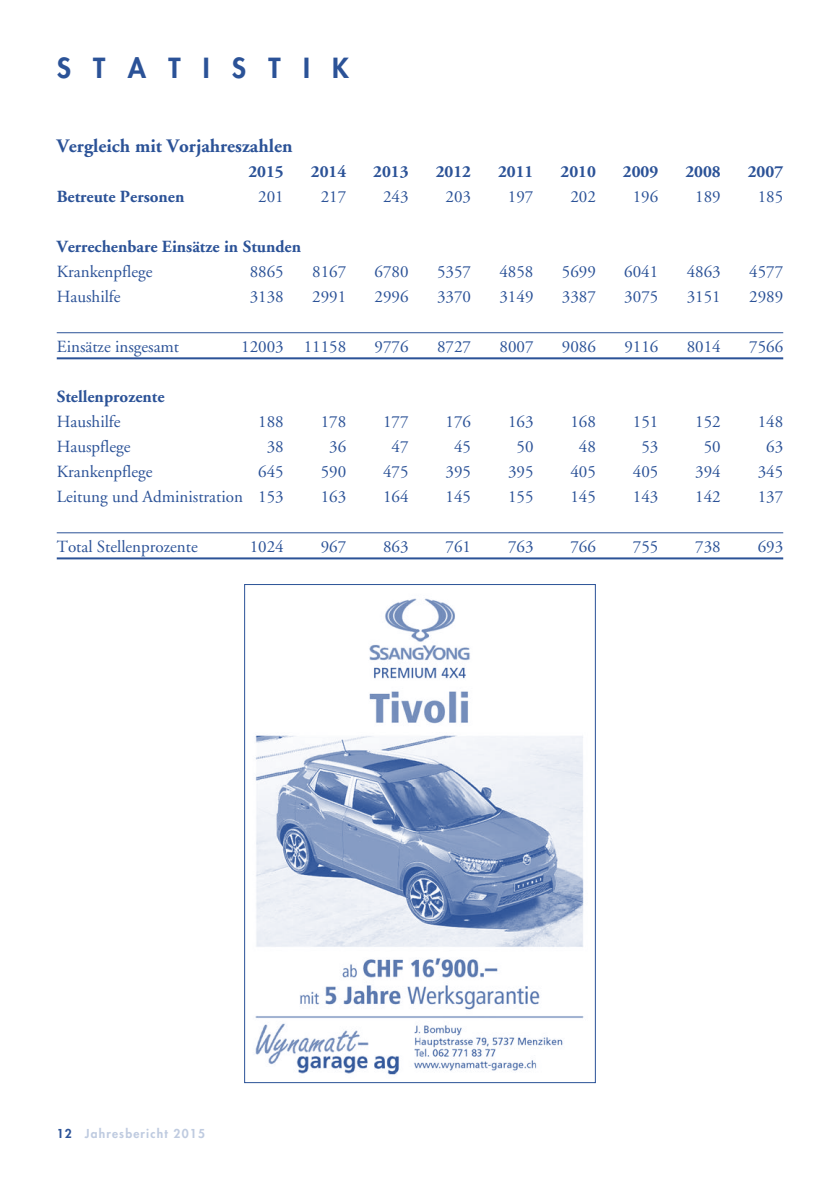
<style>
.page{position:relative;width:840px;height:1191px;background:#fff}
.page>*{position:absolute;margin:0;border:0;box-sizing:border-box;transform-origin:0 0}
.t1{font:800 27px "Futura";letter-spacing:.825em;color:#2b5297}
.t2{font:700 19px "Adobe Garamond";color:#2b5297}
.t3{font:17px "Adobe Garamond";color:#2b5297}
.t4{font:700 17px "Adobe Garamond";color:#2b5297}
.t5{font:800 12px "Futura";letter-spacing:.1em;color:#bfcbe0}
.s1{color:#2b5297}
</style>
<div class="page">
<hr style="left:57px;top:332px;width:725px;height:1px;background:#2b5297">
<hr style="left:57px;top:357px;width:725px;height:2px;background:#2b5297">
<hr style="left:57px;top:532px;width:725px;height:1px;background:#2b5297">
<hr style="left:57px;top:557px;width:725px;height:2px;background:#2b5297">
<img style="left:255px;top:598px;width:329px;height:477px">
<h1 class="t1" style="left:57px;top:50px;width:293px">STATISTIK</h1>
<p class="t2" style="left:57px;top:135px;width:237px">Vergleich mit Vorjahreszahlen</p>
<p class="t4" style="left:248px;top:162px;width:37px">2015</p>
<p class="t4" style="left:310px;top:162px;width:37px">2014</p>
<p class="t4" style="left:373px;top:162px;width:37px">2013</p>
<p class="t4" style="left:435px;top:162px;width:37px">2012</p>
<p class="t4" style="left:498px;top:162px;width:37px">2011</p>
<p class="t4" style="left:560px;top:162px;width:37px">2010</p>
<p class="t4" style="left:622px;top:162px;width:37px">2009</p>
<p class="t4" style="left:685px;top:162px;width:37px">2008</p>
<p class="t4" style="left:747px;top:162px;width:37px">2007</p>
<p class="t4" style="left:57px;top:187px;width:129px">Betreute Personen</p>
<p class="t3" style="left:258px;top:187px;width:27px">201</p>
<p class="t3" style="left:320px;top:187px;width:27px">217</p>
<p class="t3" style="left:383px;top:187px;width:27px">243</p>
<p class="t3" style="left:445px;top:187px;width:27px">203</p>
<p class="t3" style="left:507px;top:187px;width:27px">197</p>
<p class="t3" style="left:570px;top:187px;width:27px">202</p>
<p class="t3" style="left:632px;top:187px;width:27px">196</p>
<p class="t3" style="left:694px;top:187px;width:27px">189</p>
<p class="t3" style="left:757px;top:187px;width:27px">185</p>
<p class="t4" style="left:57px;top:237px;width:246px">Verrechenbare Einsätze in Stunden</p>
<p class="t3" style="left:57px;top:262px;width:97px">Krankenpflege</p>
<p class="t3" style="left:249px;top:262px;width:35px">8865</p>
<p class="t3" style="left:312px;top:262px;width:35px">8167</p>
<p class="t3" style="left:374px;top:262px;width:35px">6780</p>
<p class="t3" style="left:437px;top:262px;width:35px">5357</p>
<p class="t3" style="left:499px;top:262px;width:35px">4858</p>
<p class="t3" style="left:561px;top:262px;width:35px">5699</p>
<p class="t3" style="left:624px;top:262px;width:35px">6041</p>
<p class="t3" style="left:686px;top:262px;width:35px">4863</p>
<p class="t3" style="left:748px;top:262px;width:35px">4577</p>
<p class="t3" style="left:57px;top:287px;width:65px">Haushilfe</p>
<p class="t3" style="left:249px;top:287px;width:35px">3138</p>
<p class="t3" style="left:312px;top:287px;width:35px">2991</p>
<p class="t3" style="left:374px;top:287px;width:35px">2996</p>
<p class="t3" style="left:437px;top:287px;width:35px">3370</p>
<p class="t3" style="left:499px;top:287px;width:35px">3149</p>
<p class="t3" style="left:561px;top:287px;width:35px">3387</p>
<p class="t3" style="left:624px;top:287px;width:35px">3075</p>
<p class="t3" style="left:686px;top:287px;width:35px">3151</p>
<p class="t3" style="left:748px;top:287px;width:35px">2989</p>
<p class="t3" style="left:57px;top:337px;width:124px">Einsätze insgesamt</p>
<p class="t3" style="left:241px;top:337px;width:106px">12003 11158</p>
<p class="t3" style="left:374px;top:337px;width:35px">9776</p>
<p class="t3" style="left:437px;top:337px;width:35px">8727</p>
<p class="t3" style="left:499px;top:337px;width:35px">8007</p>
<p class="t3" style="left:561px;top:337px;width:35px">9086</p>
<p class="t3" style="left:624px;top:337px;width:35px">9116</p>
<p class="t3" style="left:686px;top:337px;width:35px">8014</p>
<p class="t3" style="left:748px;top:337px;width:35px">7566</p>
<p class="t4" style="left:57px;top:387px;width:109px">Stellenprozente</p>
<p class="t3" style="left:57px;top:412px;width:65px">Haushilfe</p>
<p class="t3" style="left:258px;top:412px;width:27px">188</p>
<p class="t3" style="left:320px;top:412px;width:27px">178</p>
<p class="t3" style="left:383px;top:412px;width:27px">177</p>
<p class="t3" style="left:445px;top:412px;width:27px">176</p>
<p class="t3" style="left:507px;top:412px;width:27px">163</p>
<p class="t3" style="left:570px;top:412px;width:27px">168</p>
<p class="t3" style="left:632px;top:412px;width:27px">151</p>
<p class="t3" style="left:694px;top:412px;width:27px">152</p>
<p class="t3" style="left:757px;top:412px;width:27px">148</p>
<p class="t3" style="left:57px;top:437px;width:75px">Hauspflege</p>
<p class="t3" style="left:267px;top:437px;width:18px">38</p>
<p class="t3" style="left:329px;top:437px;width:18px">36</p>
<p class="t3" style="left:391px;top:437px;width:18px">47</p>
<p class="t3" style="left:454px;top:437px;width:18px">45</p>
<p class="t3" style="left:516px;top:437px;width:18px">50</p>
<p class="t3" style="left:578px;top:437px;width:18px">48</p>
<p class="t3" style="left:641px;top:437px;width:18px">53</p>
<p class="t3" style="left:703px;top:437px;width:18px">50</p>
<p class="t3" style="left:765px;top:437px;width:18px">63</p>
<p class="t3" style="left:57px;top:462px;width:97px">Krankenpflege</p>
<p class="t3" style="left:258px;top:462px;width:27px">645</p>
<p class="t3" style="left:320px;top:462px;width:27px">590</p>
<p class="t3" style="left:383px;top:462px;width:27px">475</p>
<p class="t3" style="left:445px;top:462px;width:27px">395</p>
<p class="t3" style="left:507px;top:462px;width:27px">395</p>
<p class="t3" style="left:570px;top:462px;width:27px">405</p>
<p class="t3" style="left:632px;top:462px;width:27px">405</p>
<p class="t3" style="left:694px;top:462px;width:27px">394</p>
<p class="t3" style="left:757px;top:462px;width:27px">345</p>
<p class="t3" style="left:57px;top:487px;width:228px">Leitung und Administration 153</p>
<p class="t3" style="left:320px;top:487px;width:27px">163</p>
<p class="t3" style="left:383px;top:487px;width:27px">164</p>
<p class="t3" style="left:445px;top:487px;width:27px">145</p>
<p class="t3" style="left:507px;top:487px;width:27px">155</p>
<p class="t3" style="left:570px;top:487px;width:27px">145</p>
<p class="t3" style="left:632px;top:487px;width:27px">143</p>
<p class="t3" style="left:694px;top:487px;width:27px">142</p>
<p class="t3" style="left:757px;top:487px;width:27px">137</p>
<p class="t3" style="left:57px;top:537px;width:142px">Total Stellenprozente</p>
<p class="t3" style="left:250px;top:537px;width:35px">1024</p>
<p class="t3" style="left:320px;top:537px;width:27px">967</p>
<p class="t3" style="left:383px;top:537px;width:27px">863</p>
<p class="t3" style="left:445px;top:537px;width:27px">761</p>
<p class="t3" style="left:507px;top:537px;width:27px">763</p>
<p class="t3" style="left:570px;top:537px;width:27px">766</p>
<p class="t3" style="left:632px;top:537px;width:27px">755</p>
<p class="t3" style="left:694px;top:537px;width:27px">738</p>
<p class="t3" style="left:757px;top:537px;width:27px">693</p>
<p class="t5" style="left:57px;top:1125px;width:150px"><span class="s1">12</span> Jahresbericht 2015</p>
</div>
